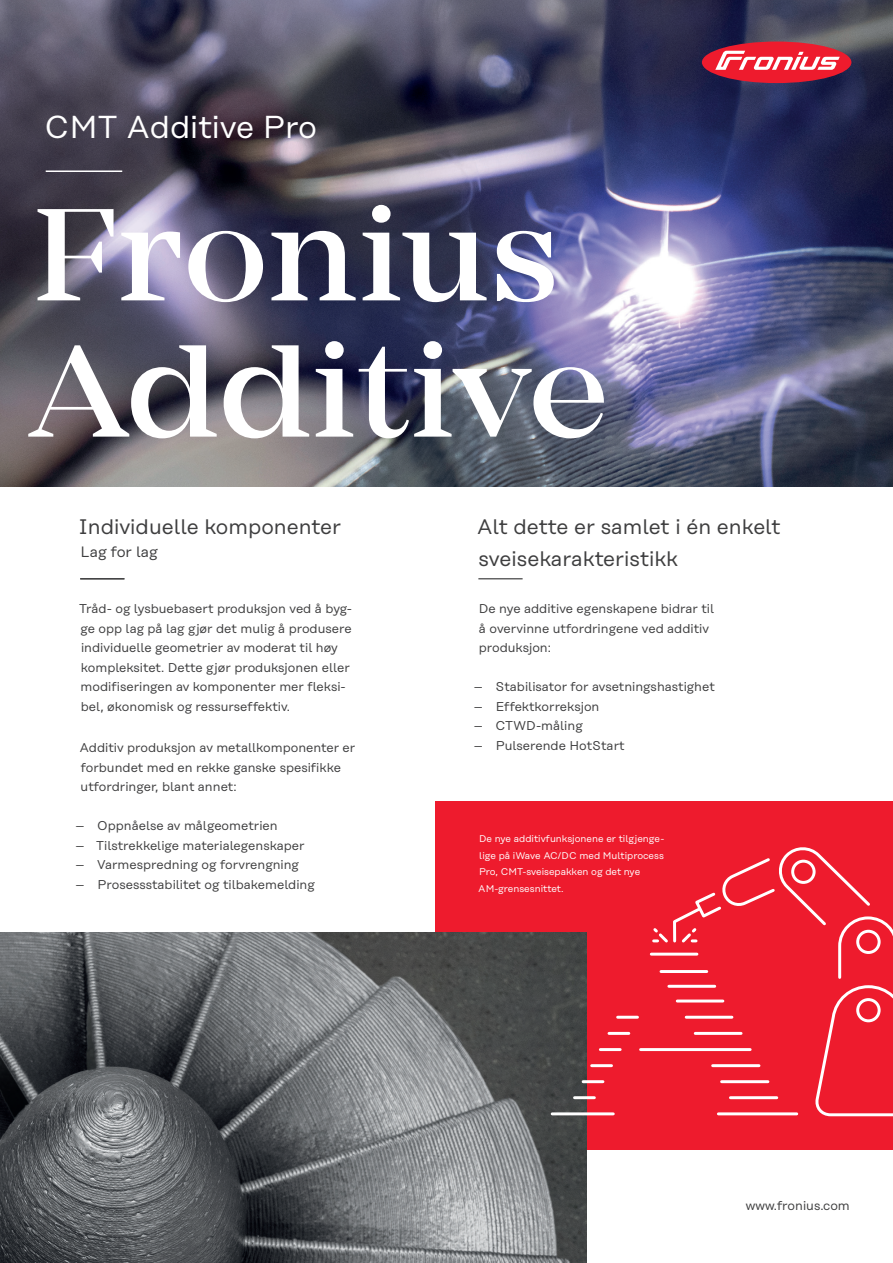
<style>
.page{position:relative;width:893px;height:1263px;background:#fff}
.page>*{position:absolute;margin:0;border:0;box-sizing:border-box;transform-origin:0 0}
.t1{font:500 136.2px/136.2px "Mirador";color:#fff}
.t2{font:31.65px "Rational Text";color:#fff}
.t3{font:21px/31.5px "Rational Text";color:#3e3e3f}
.t4{font:15px "Rational Text";color:#3e3e3f}
.t5{font:12.75px/19.5px "Rational Text";color:#3e3e3f}
.t6{font:9.75px/16.5px "Rational Text";color:#fff}
</style>
<div class="page">
<img style="left:0;top:0;width:893px;height:486px">
<hr style="left:80px;top:578px;width:44px;height:1px;background:#3e3e3f">
<hr style="left:46px;top:170px;width:76px;height:2px;background:#fff">
<div style="left:436px;top:801px;width:457px;height:348px;background:#ee1b2d"></div>
<hr style="left:478px;top:578px;width:45px;height:1px;background:#3e3e3f">
<img style="left:0;top:932px;width:586px;height:331px">
<hr style="left:552px;top:1112px;width:61px;height:3px;background:#fff">
<hr style="left:574px;top:1096px;width:20px;height:3px;background:#fff">
<hr style="left:583px;top:1080px;width:20px;height:3px;background:#fff">
<hr style="left:592px;top:1064px;width:19px;height:3px;background:#fff">
<hr style="left:600px;top:1048px;width:20px;height:3px;background:#fff">
<hr style="left:609px;top:1032px;width:20px;height:3px;background:#fff">
<hr style="left:618px;top:1016px;width:19px;height:3px;background:#fff">
<hr style="left:641px;top:1048px;width:109px;height:3px;background:#fff">
<svg style="left:651px;top:847px;width:242px;height:270px"></svg>
<div style="left:702px;top:42px;width:149px;height:41px;background:#ee1b2d;border-radius:50%"></div>
<svg style="left:715px;top:51px;width:125px;height:19px"></svg>
<h2 class="t2" style="left:45px;top:109px;width:274px">CMT Additive Pro</h2>
<h1 class="t1" style="left:28px;top:188px;width:581px">Fronius<br>Additive</h1>
<h3 class="t3" style="left:79px;top:511px;width:264px">Individuelle komponenter</h3>
<p class="t4" style="left:80px;top:543px;width:79px">Lag for lag</p>
<p class="t5" style="left:79px;top:599px;width:274px">Tråd- og lysbuebasert produksjon ved å byg&shy;ge opp lag på lag gjør det mulig å produsere individuelle geometrier av moderat til høy kompleksitet. Dette gjør produksjonen eller modifiseringen av komponenter mer fleksi&shy;bel, økonomisk og ressurseffektiv.</p>
<p class="t5" style="left:79px;top:738px;width:277px">Additiv produksjon av metallkomponenter er forbundet med en rekke ganske spesifikke utfordringer, blant annet:</p>
<p class="t5" style="left:76px;top:816px;width:204px">– Oppnåelse av målgeometrien</p>
<p class="t5" style="left:76px;top:835px;width:231px">– Tilstrekkelige materialegenskaper</p>
<p class="t5" style="left:76px;top:855px;width:225px">– Varmespredning og forvrengning</p>
<p class="t5" style="left:76px;top:874px;width:241px">– Prosessstabilitet og tilbakemelding</p>
<h3 class="t3" style="left:477px;top:511px;width:305px">Alt dette er samlet i én enkelt sveisekarakteristikk</h3>
<p class="t5" style="left:479px;top:599px;width:237px">De nye additive egenskapene bidrar til å overvinne utfordringene ved additiv produksjon:</p>
<p class="t5" style="left:474px;top:677px;width:243px">– Stabilisator for avsetningshastighet</p>
<p class="t5" style="left:474px;top:697px;width:127px">– Effektkorreksjon</p>
<p class="t5" style="left:474px;top:716px;width:111px">– CTWD-måling</p>
<p class="t5" style="left:474px;top:736px;width:153px">– Pulserende HotStart</p>
<p class="t6" style="left:478px;top:830px;width:188px">De nye additivfunksjonene er tilgjenge&shy;lige på iWave AC/DC med Multiprocess<br>Pro, CMT-sveisepakken og det nye<br>AM-grensesnittet.</p>
<p class="t5" style="left:746px;top:1196px;width:105px">www.fronius.com</p>
</div>
